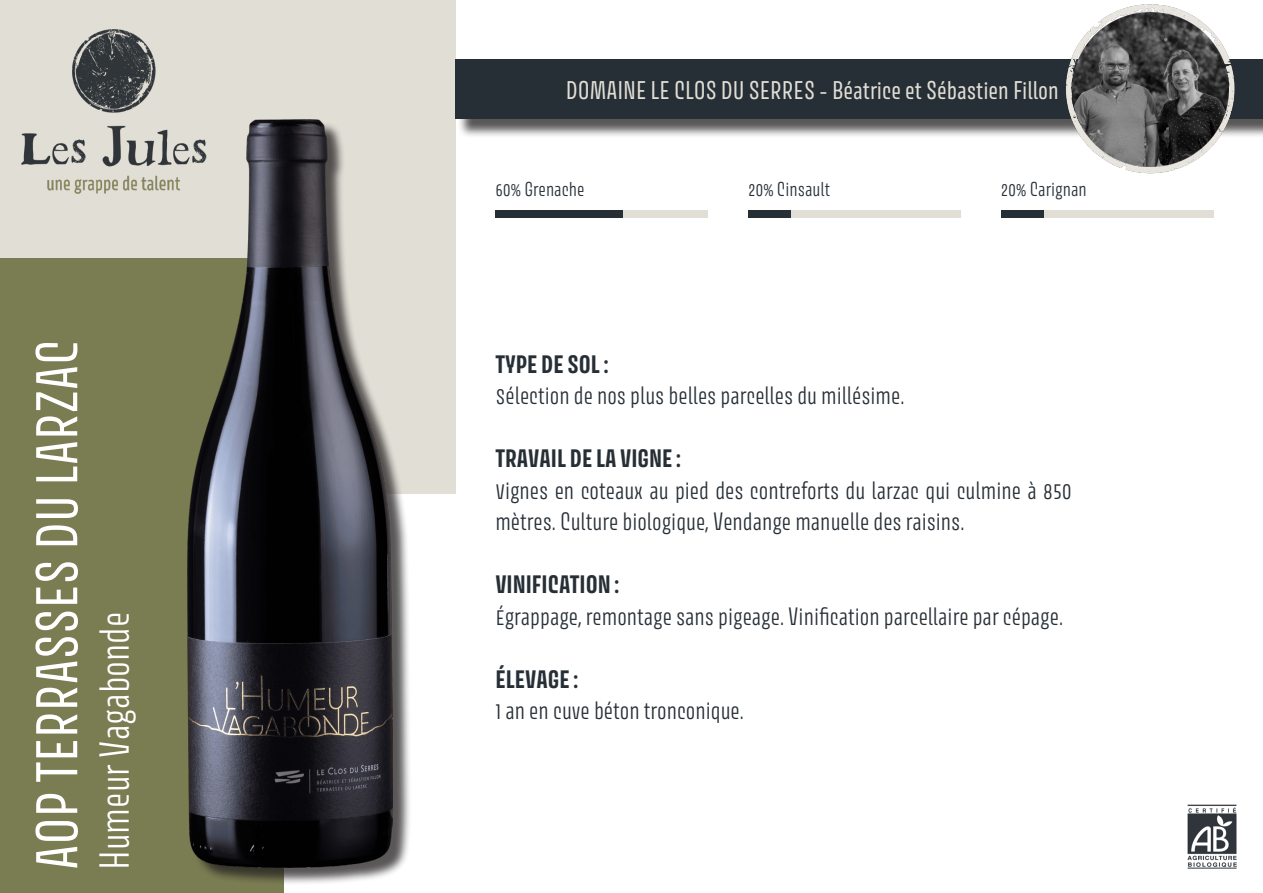
<style>
.page{position:relative;width:1263px;height:893px;background:#fff}
.page>*{position:absolute;margin:0;border:0;box-sizing:border-box;transform-origin:0 0}
.t1{font:52.5px "Avory I Latn";color:#fff}
.t2{font:300 37.5px "Avory I Latn";color:#fff}
.t3{font:22.95px "Avory I Latn";color:#e1ded6}
.t4{font:300 22.5px/31.5px "Avory I Latn";color:#272f36}
.t5{font:700 22.5px "Avory I Latn";color:#272f36}
.t6{font:300 18px "Avory I Latn";color:#272f36}
</style>
<div class="page">
<div style="left:0;top:0;width:455px;height:494px;background:#e1ded6"></div>
<div style="left:0;top:258px;width:283px;height:635px;background:#7a7c52"></div>
<img style="left:21px;top:29px;width:167px;height:165px">
<div style="left:495px;top:211px;width:213px;height:7px;background:#e1ded6"></div>
<div style="left:495px;top:211px;width:128px;height:7px;background:#272f36"></div>
<div style="left:748px;top:211px;width:213px;height:7px;background:#e1ded6"></div>
<div style="left:748px;top:211px;width:42px;height:7px;background:#272f36"></div>
<div style="left:1001px;top:211px;width:212px;height:7px;background:#e1ded6"></div>
<div style="left:1001px;top:211px;width:42px;height:7px;background:#272f36"></div>
<div style="left:190px;top:121px;width:221px;height:764px;background:#231f20;opacity:.75"></div>
<img style="left:188px;top:119px;width:205px;height:748px">
<img style="left:1187px;top:804px;width:50px;height:65px">
<div style="left:458px;top:62px;width:805px;height:76px;background:#231f20;opacity:.75"></div>
<div style="left:455px;top:59px;width:808px;height:60px;background:#272f36"></div>
<img style="left:1065px;top:4px;width:170px;height:170px">
<img style="left:1072px;top:13px;width:156px;height:153px">
<p class="t1" style="left:24px;top:870px;width:532px;rotate:-90deg">AOP TERRASSES DU LARZAC</p>
<p class="t2" style="left:91px;top:870px;width:259px;rotate:-90deg">Humeur Vagabonde</p>
<p class="t3" style="left:566px;top:76px;width:494px">DOMAINE LE CLOS DU SERRES - Béatrice et Sébastien Fillon</p>
<p class="t6" style="left:495px;top:177px;width:91px">60% Grenache</p>
<p class="t6" style="left:748px;top:177px;width:83px">20% Cinsault</p>
<p class="t6" style="left:1001px;top:177px;width:87px">20% Carignan</p>
<p class="t5" style="left:495px;top:349px;width:115px">TYPE DE SOL :</p>
<p class="t4" style="left:495px;top:380px;width:411px">Sélection de nos plus belles parcelles du millésime.</p>
<p class="t5" style="left:495px;top:444px;width:187px">TRAVAIL DE LA VIGNE :</p>
<p class="t4" style="left:495px;top:474px;width:578px">Vignes en coteaux au pied des contreforts du larzac qui culmine à 850 mètres. Culture biologique, Vendange manuelle des raisins.</p>
<p class="t5" style="left:495px;top:570px;width:125px">VINIFICATION :</p>
<p class="t4" style="left:495px;top:600px;width:569px">Égrappage, remontage sans pigeage. Vinification parcellaire par cépage.</p>
<p class="t5" style="left:495px;top:664px;width:84px">ÉLEVAGE :</p>
<p class="t4" style="left:495px;top:695px;width:250px">1 an en cuve béton tronconique.</p>
</div>
